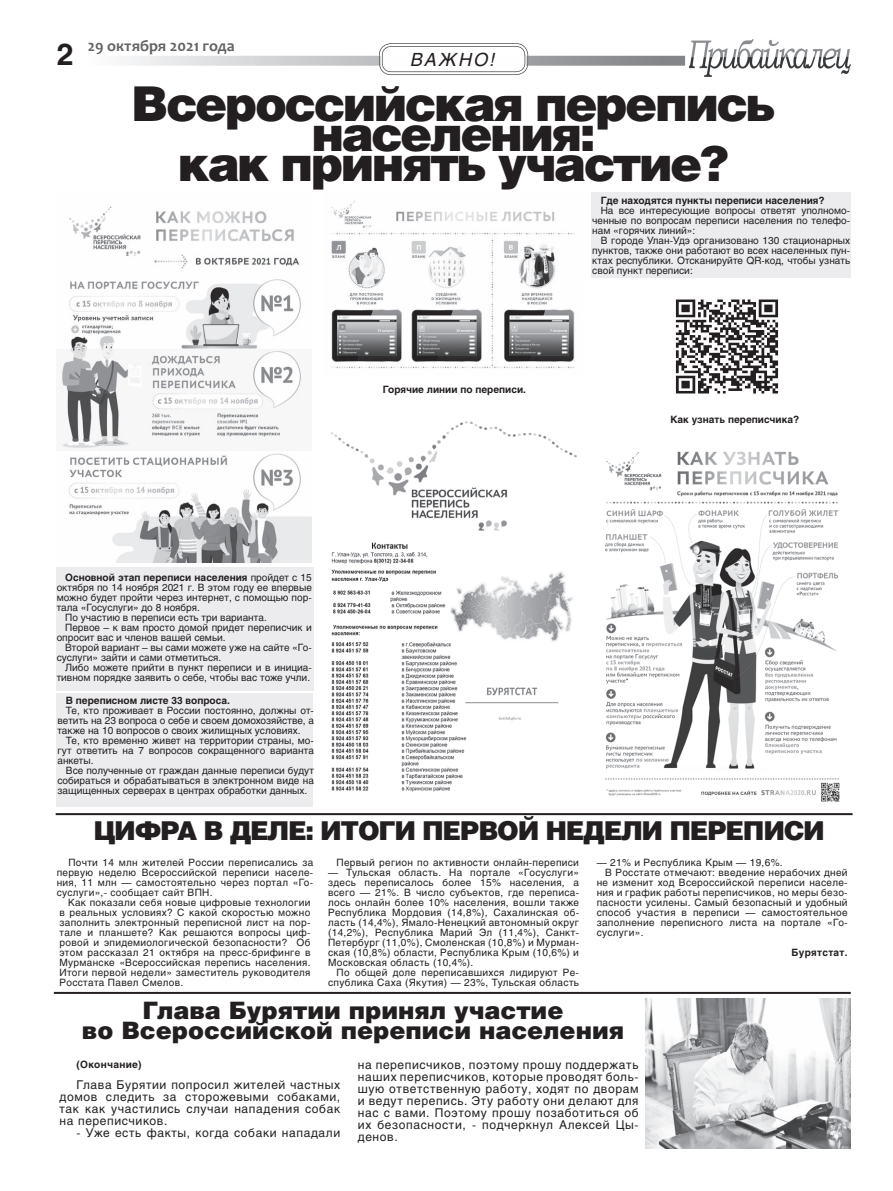
<style>
.page{position:relative;width:893px;height:1191px;background:#fff}
.page>*{position:absolute;margin:0;border:0;box-sizing:border-box;transform-origin:0 0}
.t1{font:48px "Helios Black C";letter-spacing:-.05em;color:#231f20}
.t2{font:700 30px "Helios C";color:#231f20}
.t3{font:26px "Helios Black C";letter-spacing:-.05em;color:#231f20}
.t4{font:24px/20px "Helios Black C";color:#231f20;text-align:center}
.t5{font:italic 18px "Helios C";letter-spacing:.11em;color:#231f20}
.t6{font:700 16px "Candara";color:#636366}
.t7{font:12px/12px "Helios C";letter-spacing:.05em;color:#231f20;text-align:justify}
.t8{font:10px "Helios C";letter-spacing:.03em;color:#231f20}
.t9{font:10px "Helios C";color:#231f20}
.t10{font:700 10px "Helios C";color:#231f20}
.t11{font:700 10px "Helios C";letter-spacing:.03em;color:#231f20}
.s1{font-weight:400}
</style>
<div class="page">
<div style="left:591px;top:193px;width:259px;height:85px;background:#ececee"></div>
<div style="left:57px;top:568px;width:257px;height:123px;background:#ececee"></div>
<img style="left:689px;top:39px;width:162px;height:38px">
<svg style="left:124px;top:43px;width:561px;height:32px"></svg>
<img style="left:382px;top:56px;width:143px;height:10px">
<svg style="left:54px;top:991px;width:797px;height:3px;background:#6c6969"></svg>
<img style="left:645px;top:998px;width:205px;height:150px">
<img style="left:60px;top:206px;width:252px;height:356px">
<img style="left:605px;top:451px;width:235px;height:351px">
<img style="left:331px;top:421px;width:246px;height:371px">
<img style="left:675px;top:299px;width:104px;height:95px">
<div style="left:57px;top:693px;width:256px;height:113px;background:#ececee"></div>
<img style="left:331px;top:200px;width:244px;height:169px">
<svg style="left:56px;top:813px;width:796px;height:2px;background:#322e2f"></svg>
<p class="t2" style="left:57px;top:37px;width:18px">2</p>
<p class="t6" style="left:88px;top:35px;width:149px">29 октября 2021 года</p>
<p class="t5" style="left:411px;top:49px;width:86px">ВАЖНО!</p>
<p class="t1" style="left:131px;top:73px;width:646px">Всероссийская перепись</p>
<p class="t1" style="left:311px;top:103px;width:286px">населения:</p>
<p class="t1" style="left:178px;top:133px;width:553px">как принять участие?</p>
<p class="t10" style="left:65px;top:572px;width:248px">Основной этап переписи населения <span class="s1">пройдет с 15</span></p>
<p class="t9" style="left:57px;top:582px;width:257px">октября по 14 ноября 2021 г. В этом году ее впервые</p>
<p class="t9" style="left:57px;top:592px;width:257px">можно будет пройти через интернет, с помощью пор-</p>
<p class="t9" style="left:57px;top:602px;width:145px">тала «Госуслуги» до 8 ноября.</p>
<p class="t9" style="left:65px;top:612px;width:203px">По участию в переписи есть три варианта.</p>
<p class="t9" style="left:65px;top:622px;width:248px">Первое – к вам просто домой придет переписчик и</p>
<p class="t9" style="left:57px;top:632px;width:170px">опросит вас и членов вашей семьи.</p>
<p class="t9" style="left:65px;top:642px;width:248px">Второй вариант – вы сами можете уже на сайте «Го-</p>
<p class="t9" style="left:57px;top:652px;width:166px">суслуги» зайти и сами отметиться.</p>
<p class="t9" style="left:65px;top:662px;width:248px">Либо можете прийти в пункт переписи и в инициа-</p>
<p class="t9" style="left:57px;top:672px;width:255px">тивном порядке заявить о себе, чтобы вас тоже учли.</p>
<p class="t10" style="left:66px;top:695px;width:166px">В переписном листе 33 вопроса.</p>
<p class="t9" style="left:66px;top:705px;width:250px">Те, кто проживает в России постоянно, должны от-</p>
<p class="t9" style="left:57px;top:715px;width:258px">ветить на 23 вопроса о себе и своем домохозяйстве, а</p>
<p class="t9" style="left:57px;top:725px;width:245px">также на 10 вопросов о своих жилищных условиях.</p>
<p class="t9" style="left:66px;top:735px;width:250px">Те, кто временно живет на территории страны, мо-</p>
<p class="t9" style="left:57px;top:745px;width:258px">гут ответить на 7 вопросов сокращенного варианта</p>
<p class="t8" style="left:57px;top:755px;width:38px">анкеты.</p>
<p class="t9" style="left:66px;top:765px;width:250px">Все полученные от граждан данные переписи будут</p>
<p class="t9" style="left:57px;top:775px;width:258px">собираться и обрабатываться в электронном виде на</p>
<p class="t9" style="left:57px;top:785px;width:251px">защищенных серверах в центрах обработки данных.</p>
<p class="t10" style="left:383px;top:383px;width:145px">Горячие линии по переписи.</p>
<p class="t10" style="left:601px;top:194px;width:225px">Где находятся пункты переписи населения?</p>
<p class="t9" style="left:601px;top:204px;width:251px">На все интересующие вопросы ответят уполномо-</p>
<p class="t9" style="left:592px;top:214px;width:259px">ченные по вопросам переписи населения по телефо-</p>
<p class="t9" style="left:592px;top:224px;width:105px">нам «горячих линий»:</p>
<p class="t9" style="left:601px;top:234px;width:251px">В городе Улан-Удэ организовано 130 стационарных</p>
<p class="t9" style="left:592px;top:244px;width:259px">пунктов, также они работают во всех населенных пун-</p>
<p class="t9" style="left:592px;top:254px;width:259px">ктах республики. Отсканируйте QR-код, чтобы узнать</p>
<p class="t9" style="left:592px;top:264px;width:102px">свой пункт переписи:</p>
<p class="t10" style="left:670px;top:414px;width:130px">Как узнать переписчика?</p>
<p class="t3" style="left:93px;top:814px;width:733px">ЦИФРА В ДЕЛЕ: ИТОГИ ПЕРВОЙ НЕДЕЛИ ПЕРЕПИСИ</p>
<p class="t8" style="left:68px;top:856px;width:246px">Почти 14 млн жителей России переписались за</p>
<p class="t8" style="left:57px;top:866px;width:258px">первую неделю Всероссийской переписи населе-</p>
<p class="t8" style="left:57px;top:876px;width:258px">ния, 11 млн — самостоятельно через портал «Го-</p>
<p class="t8" style="left:57px;top:886px;width:157px">суслуги»,- сообщает сайт ВПН.</p>
<p class="t8" style="left:68px;top:896px;width:244px">Как показали себя новые цифровые технологии</p>
<p class="t8" style="left:60px;top:906px;width:252px">в реальных условиях? С какой скоростью можно</p>
<p class="t8" style="left:60px;top:916px;width:252px">заполнить электронный переписной лист на пор-</p>
<p class="t8" style="left:60px;top:926px;width:252px">тале и планшете? Как решаются вопросы циф-</p>
<p class="t8" style="left:60px;top:936px;width:252px">ровой и эпидемиологической безопасности? Об</p>
<p class="t8" style="left:60px;top:946px;width:252px">этом рассказал 21 октября на пресс-брифинге в</p>
<p class="t8" style="left:60px;top:956px;width:252px">Мурманске «Всероссийская перепись населения.</p>
<p class="t8" style="left:60px;top:966px;width:252px">Итоги первой недели» заместитель руководителя</p>
<p class="t8" style="left:60px;top:976px;width:125px">Росстата Павел Смелов.</p>
<p class="t8" style="left:337px;top:856px;width:244px">Первый регион по активности онлайн-переписи</p>
<p class="t8" style="left:328px;top:866px;width:252px">— Тульская область. На портале «Госуслуги»</p>
<p class="t8" style="left:328px;top:876px;width:252px">здесь переписалось более 15% населения, а</p>
<p class="t8" style="left:328px;top:886px;width:252px">всего — 21%. В число субъектов, где переписа-</p>
<p class="t8" style="left:328px;top:896px;width:252px">лось онлайн более 10% населения, вошли также</p>
<p class="t8" style="left:328px;top:906px;width:252px">Республика Мордовия (14,8%), Сахалинская об-</p>
<p class="t8" style="left:328px;top:916px;width:252px">ласть (14,4%), Ямало-Ненецкий автономный округ</p>
<p class="t8" style="left:328px;top:926px;width:252px">(14,2%), Республика Марий Эл (11,4%), Санкт-</p>
<p class="t8" style="left:328px;top:936px;width:252px">Петербург (11,0%), Смоленская (10,8%) и Мурман-</p>
<p class="t8" style="left:328px;top:946px;width:252px">ская (10,8%) области, Республика Крым (10,6%) и</p>
<p class="t8" style="left:328px;top:956px;width:147px">Московская область (10,4%).</p>
<p class="t8" style="left:337px;top:966px;width:244px">По общей доле переписавшихся лидируют Ре-</p>
<p class="t8" style="left:328px;top:976px;width:252px">спублика Саха (Якутия) — 23%, Тульская область</p>
<p class="t8" style="left:597px;top:856px;width:188px">— 21% и Республика Крым — 19,6%.</p>
<p class="t8" style="left:605px;top:866px;width:244px">В Росстате отмечают: введение нерабочих дней</p>
<p class="t8" style="left:597px;top:876px;width:252px">не изменит ход Всероссийской переписи населе-</p>
<p class="t8" style="left:597px;top:886px;width:252px">ния и график работы переписчиков, но меры безо-</p>
<p class="t8" style="left:597px;top:896px;width:252px">пасности усилены. Самый безопасный и удобный</p>
<p class="t8" style="left:597px;top:906px;width:252px">способ участия в переписи — самостоятельное</p>
<p class="t8" style="left:597px;top:916px;width:252px">заполнение переписного листа на портале «Го-</p>
<p class="t8" style="left:597px;top:926px;width:48px">суслуги».</p>
<p class="t11" style="left:791px;top:946px;width:58px">Бурятстат.</p>
<p class="t4" style="left:82px;top:999px;width:544px">Глава Бурятии принял участие<br>во Всероссийской переписи населения</p>
<p class="t11" style="left:77px;top:1058px;width:67px">(Окончание)</p>
<p class="t7" style="left:60px;top:1078px;width:282px;text-indent:17px">Глава Бурятии попросил жителей частных домов следить за сторожевыми собаками, так как участились случаи нападения собак на переписчиков.</p>
<p class="t7" style="left:77px;top:1126px;width:265px">- Уже есть факты, когда собаки нападали</p>
<p class="t7" style="left:358px;top:1058px;width:282px">на переписчиков, поэтому прошу поддержать наших переписчиков, которые проводят боль&shy;шую ответственную работу, ходят по дворам и ведут перепись. Эту работу они делают для нас с вами. Поэтому прошу позаботиться об их безопасности, - подчеркнул Алексей Цы&shy;денов.</p>
</div>
